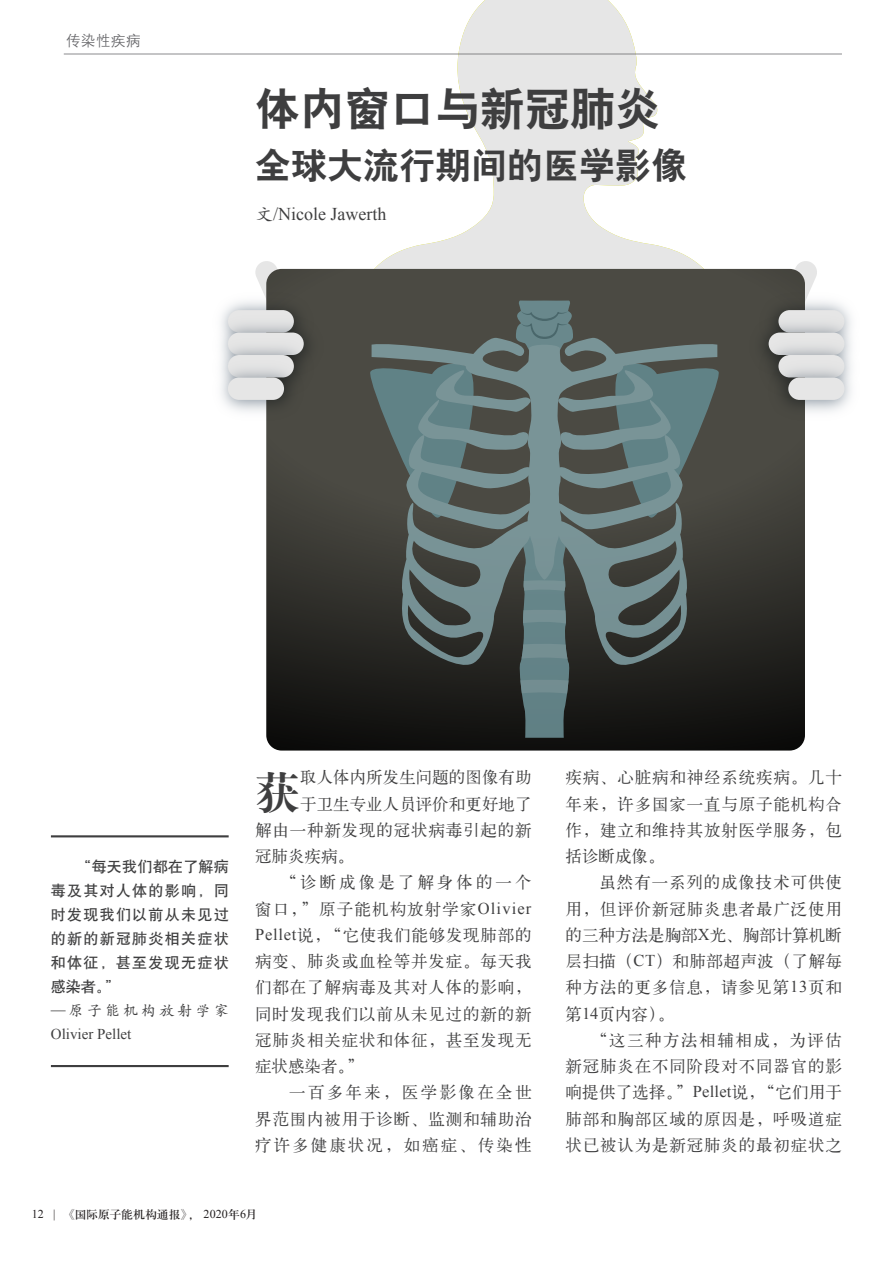
<style>
.page{position:relative;width:893px;height:1263px;background:#fff}
.page>*{position:absolute;margin:0;border:0;box-sizing:border-box;transform-origin:0 0}
.t1{font:45px "H Yb 2 gj";color:#3e3e3f}
.t2{font:45px "H Ya 4 gj";color:#3e3e3f}
.t3{font:36px "H Yb 2 gj";color:#3e3e3f}
.t4{font:18px "Times New Roman";color:#3e3e3f}
.t5{font:16.5px/26.2px "H Ya 1 gj";letter-spacing:.05em;color:#3e3e3f;text-align:justify}
.t6{font:16.5px "H Ya 1 gj";color:#3e3e3f}
.t7{font:16.5px "H Ya 1 gj";letter-spacing:.07em;color:#3e3e3f}
.t8{font:16.5px "H Ya 1 gj";letter-spacing:.125em;color:#3e3e3f}
.t9{font:16.5px "H Ya 1 gj";letter-spacing:.185em;color:#3e3e3f}
.t10{font:16.5px "H Ya 1 gj";letter-spacing:.14em;color:#3e3e3f}
.t11{font:15px/24px "H Yb 1 gj";letter-spacing:.085em;color:#3e3e3f;text-align:justify}
.t12{font:15px "Times New Roman";color:#3e3e3f}
.t13{font:15px "H Yc 1 gj";letter-spacing:.205em;color:#3e3e3f}
.t14{font:15px "H Yg 2 gj";color:#636366}
.t15{font:12px "H Ya 3 gj";letter-spacing:-.015em;color:#231f20}
.s1{font-family:"H Yc 1 gj"}
.s2{font-family:"FZSSK GBK1 0"}
.s3{font-family:"Times New Roman"}
.s4{font-family:"Koz Min Pr 6 N"}
</style>
<div class="page">
<svg style="left:255px;top:261px;width:42px;height:15px"></svg>
<svg style="left:775px;top:261px;width:42px;height:15px"></svg>
<svg style="left:351px;top:0;width:378px;height:269px"></svg>
<svg style="left:266px;top:269px;width:539px;height:481px;background:#34332e"></svg>
<img style="left:256px;top:276px;width:76px;height:23px">
<img style="left:221px;top:299px;width:121px;height:94px">
<img style="left:221px;top:321px;width:111px;height:95px">
<img style="left:221px;top:344px;width:101px;height:93px">
<div style="left:228px;top:377px;width:56px;height:23px;background:#e6e6e6;border-radius:11px"></div>
<img style="left:740px;top:276px;width:76px;height:23px">
<img style="left:730px;top:299px;width:121px;height:94px">
<img style="left:740px;top:321px;width:111px;height:95px">
<img style="left:750px;top:344px;width:101px;height:93px">
<div style="left:788px;top:377px;width:56px;height:23px;background:#e6e6e6;border-radius:11px"></div>
<svg style="left:366px;top:301px;width:357px;height:437px;background:#4e5a58"></svg>
<hr style="left:64px;top:54px;width:778px;height:1px;background:#636366">
<hr style="left:51px;top:835px;width:178px;height:2px;background:#3e3e3f">
<hr style="left:51px;top:1065px;width:178px;height:2px;background:#3e3e3f">
<p class="t14" style="left:66px;top:33px;width:76px">传染性疾病</p>
<h1 class="t1" style="left:255px;top:86px;width:406px">体内窗口与新冠肺炎</h1>
<h2 class="t3" style="left:255px;top:147px;width:433px">全球大流行期间的医学影像</h2>
<p class="t4" style="left:255px;top:202px;width:133px"><span class="s1">文</span>/Nicole Jawerth</p>
<p class="t11" style="left:51px;top:855px;width:179px;text-indent:26px">“每天我们都在了解病毒及其对人体的影响，同时发现我们以前从未见过的新的新冠肺炎相关症状和体征，甚至发现无症状感染者。”</p>
<p class="t13" style="left:51px;top:1003px;width:179px"><span class="s2">—</span>原子能机构放射学家</p>
<p class="t12" style="left:51px;top:1024px;width:82px">Olivier Pellet</p>
<p class="t6" style="left:300px;top:769px;width:233px">取人体内所发生问题的图像有助</p>
<p class="t6" style="left:300px;top:795px;width:233px">于卫生专业人员评价和更好地了</p>
<p class="t5" style="left:255px;top:817px;width:278px">解由一种新发现的冠状病毒引起的新</p>
<p class="t5" style="left:255px;top:843px;width:100px">冠肺炎疾病。</p>
<p class="t9" style="left:281px;top:874px;width:252px">“诊断成像是了解身体的一个</p>
<p class="t7" style="left:255px;top:900px;width:278px">窗口，”原子能机构放射学家<span class="s3">Olivier</span></p>
<p class="t5" style="left:255px;top:922px;width:278px"><span class="s3">Pellet</span>说，“它使我们能够发现肺部的</p>
<p class="t5" style="left:255px;top:948px;width:278px">病变、肺炎或血栓等并发症。每天我</p>
<p class="t5" style="left:255px;top:974px;width:278px">们都在了解病毒及其对人体的影响，</p>
<p class="t5" style="left:255px;top:1000px;width:278px">同时发现我们以前从未见过的新的新</p>
<p class="t5" style="left:255px;top:1027px;width:278px">冠肺炎相关症状和体征，甚至发现无</p>
<p class="t5" style="left:255px;top:1053px;width:110px">症状感染者。”</p>
<p class="t10" style="left:289px;top:1084px;width:244px">一百多年来，医学影像在全世</p>
<p class="t5" style="left:255px;top:1105px;width:278px">界范围内被用于诊断、监测和辅助治</p>
<p class="t8" style="left:255px;top:1136px;width:278px">疗许多健康状况，如癌症、传染性</p>
<h1 class="t2" style="left:255px;top:770px;width:46px">获</h1>
<p class="t5" style="left:566px;top:764px;width:278px">疾病、心脏病和神经系统疾病。几十年来，许多国家一直与原子能机构合作，建立和维持其放射医学服务，包括诊断成像。</p>
<p class="t5" style="left:566px;top:869px;width:278px;text-indent:34px">虽然有一系列的成像技术可供使用，但评价新冠肺炎患者最广泛使用的三种方法是胸部<span class="s3">X</span>光、胸部计算机断层扫描（<span class="s3">CT</span>）和肺部超声波（了解每种方法的更多信息，请参见第<span class="s3">13</span>页和第<span class="s3">14</span>页内容）。</p>
<p class="t5" style="left:566px;top:1027px;width:278px;text-indent:26px">“这三种方法相辅相成，为评估新冠肺炎在不同阶段对不同器官的影响提供了选择。”<span class="s3">Pellet</span>说，“它们用于肺部和胸部区域的原因是，呼吸道症状已被认为是新冠肺炎的最初症状之</p>
<p class="t15" style="left:32px;top:1208px;width:227px"><span class="s3">12 |</span> <span class="s4">《</span>国际原子能机构通报<span class="s4">》，</span> <span class="s3">2020</span>年<span class="s3">6</span>月</p>
</div>
